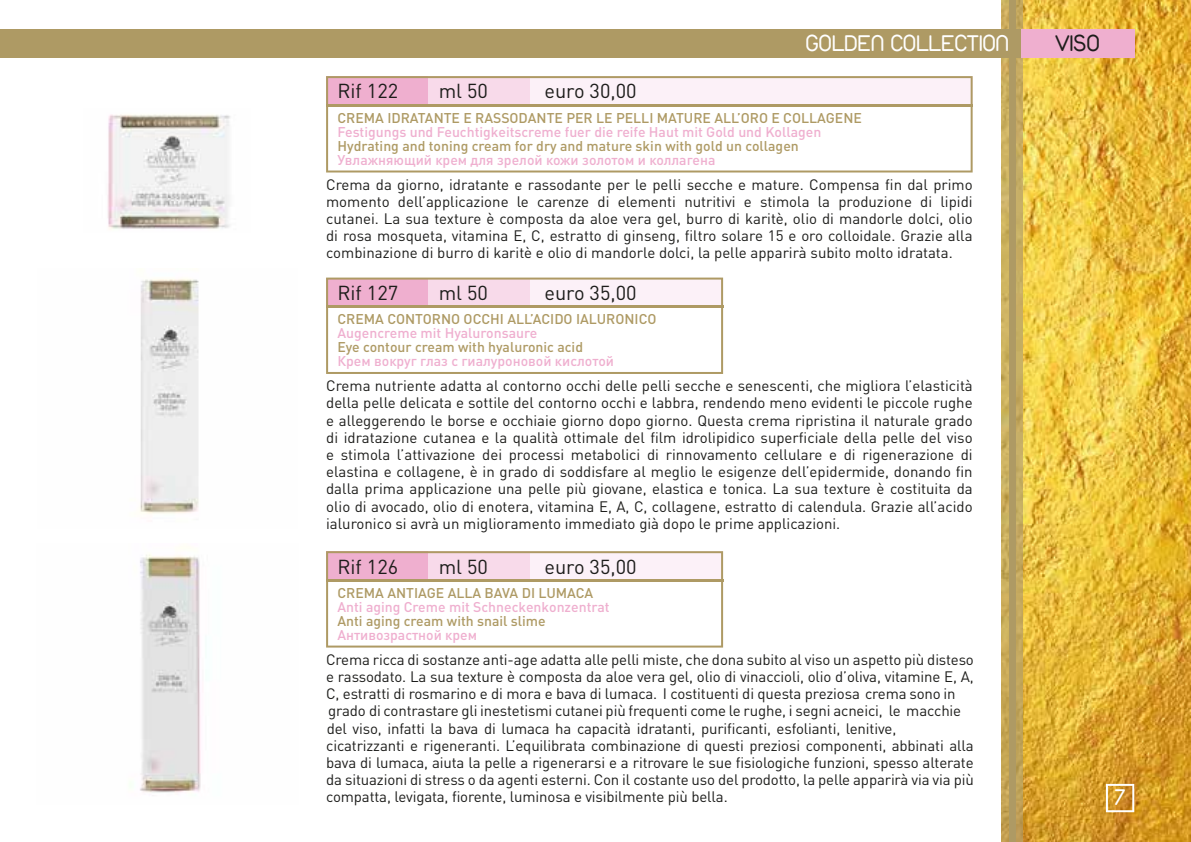
<style>
.page{position:relative;width:1191px;height:842px;background:#fff}
.page>*{position:absolute;margin:0;border:0;box-sizing:border-box;transform-origin:0 0}
.t1{font:24px "Duepuntozero";color:#fff}
.t2{font:24px "Duepuntozero";color:#1d1d1b}
.t3{font:20px "DIN Pro";color:#1d1d1b}
.t4{font:15px/17.2px "DIN Pro";letter-spacing:-.01em;color:#1d1d1b;text-align:justify}
.t5{font:500 14px "DIN Pro";color:#ae9a64}
.t6{font:500 14px "DIN Pro";color:#efafcf}
</style>
<div class="page">
<img style="left:1001px;top:0;width:190px;height:842px">
<div style="left:1009px;top:0;width:7px;height:842px;background:#ae9a64"></div>
<svg style="left:326px;top:76px;width:646px;height:96px"></svg>
<svg style="left:326px;top:278px;width:397px;height:96px"></svg>
<svg style="left:326px;top:551px;width:397px;height:96px"></svg>
<div style="left:1020px;top:30px;width:114px;height:28px;background:#efafcf"></div>
<div style="left:0;top:30px;width:1020px;height:28px;background:#ae9a64"></div>
<svg style="left:1106px;top:784px;width:28px;height:28px"></svg>
<img style="left:107px;top:114px;width:123px;height:115px">
<img style="left:140px;top:278px;width:59px;height:236px">
<img style="left:140px;top:554px;width:61px;height:239px">
<h2 class="t3" style="left:337px;top:78px;width:62px">Rif 122</h2>
<h2 class="t3" style="left:439px;top:78px;width:51px">ml 50</h2>
<h2 class="t3" style="left:544px;top:78px;width:94px">euro 30,00</h2>
<h1 class="t1" style="left:806px;top:31px;width:204px">GOLDEN COLLECTION</h1>
<h1 class="t2" style="left:1055px;top:31px;width:46px">VISO</h1>
<p class="t5" style="left:337px;top:108px;width:526px">CREMA IDRATANTE E RASSODANTE PER LE PELLI MATURE ALL’ORO E COLLAGENE</p>
<p class="t6" style="left:337px;top:122px;width:485px">Festigungs und Feuchtigkeitscreme fuer die reife Haut mit Gold und Kollagen</p>
<p class="t5" style="left:337px;top:136px;width:463px">Hydrating and toning cream for dry and mature skin with gold un collagen</p>
<p class="t6" style="left:337px;top:150px;width:379px">Увлажняющий крем для зрелой кожи золотом и коллагена</p>
<p class="t4" style="left:326px;top:175px;width:648px">Crema da giorno, idratante e rassodante per le pelli secche e mature. Compensa fin dal primo momento dell’applicazione le carenze di elementi nutritivi e stimola la produzione di lipidi cutanei. La sua texture è composta da aloe vera gel, burro di karitè, olio di mandorle dolci, olio di rosa mosqueta, vitamina E, C, estratto di ginseng, filtro solare 15 e oro colloidale. Grazie alla combinazione di burro di karitè e olio di mandorle dolci, la pelle apparirà subito molto idratata.</p>
<h2 class="t3" style="left:337px;top:279px;width:62px">Rif 127</h2>
<h2 class="t3" style="left:439px;top:279px;width:51px">ml 50</h2>
<h2 class="t3" style="left:544px;top:279px;width:94px">euro 35,00</h2>
<p class="t5" style="left:337px;top:310px;width:320px">CREMA CONTORNO OCCHI ALL’ACIDO IALURONICO</p>
<p class="t6" style="left:337px;top:324px;width:201px">Augencreme mit Hyaluronsaure</p>
<p class="t5" style="left:337px;top:338px;width:247px">Eye contour cream with hyaluronic acid</p>
<p class="t6" style="left:337px;top:352px;width:278px">Крем вокруг глаз с гиалуроновой кислотой</p>
<p class="t4" style="left:326px;top:376px;width:648px">Crema nutriente adatta al contorno occhi delle pelli secche e senescenti, che migliora l’elasticità della pelle delicata e sottile del contorno occhi e labbra, rendendo meno evidenti le piccole rughe e alleggerendo le borse e occhiaie giorno dopo giorno. Questa crema ripristina il naturale grado di idratazione cutanea e la qualità ottimale del film idrolipidico superficiale della pelle del viso e stimola l’attivazione dei processi metabolici di rinnovamento cellulare e di rigenerazione di elastina e collagene, è in grado di soddisfare al meglio le esigenze dell’epidermide, donando fin dalla prima applicazione una pelle più giovane, elastica e tonica. La sua texture è costituita da olio di avocado, olio di enotera, vitamina E, A, C, collagene, estratto di calendula. Grazie all’acido ialuronico si avrà un miglioramento immediato già dopo le prime applicazioni.</p>
<h2 class="t3" style="left:337px;top:553px;width:62px">Rif 126</h2>
<h2 class="t3" style="left:439px;top:553px;width:51px">ml 50</h2>
<h2 class="t3" style="left:544px;top:553px;width:94px">euro 35,00</h2>
<p class="t5" style="left:337px;top:583px;width:257px">CREMA ANTIAGE ALLA BAVA DI LUMACA</p>
<p class="t6" style="left:337px;top:597px;width:274px">Anti aging Creme mit Schneckenkonzentrat</p>
<p class="t5" style="left:337px;top:611px;width:210px">Anti aging cream with snail slime</p>
<p class="t6" style="left:337px;top:625px;width:141px">Антивозрастной крем</p>
<p class="t4" style="left:326px;top:650px;width:649px;text-align:left">Crema ricca di sostanze anti-age adatta alle pelli miste, che dona subito al viso un aspetto più disteso e rassodato. La sua texture è composta da aloe vera gel, olio di vinaccioli, olio d’oliva, vitamine E, A, C, estratti di rosmarino e di mora e bava di lumaca. I costituenti di questa preziosa crema sono in grado di contrastare gli inestetismi cutanei più frequenti come le rughe, i segni acneici, le macchie del viso, infatti la bava di lumaca ha capacità idratanti, purificanti, esfolianti, lenitive, cicatrizzanti e rigeneranti. L’equilibrata combinazione di questi preziosi componenti, abbinati alla bava di lumaca, aiuta la pelle a rigenerarsi e a ritrovare le sue fisiologiche funzioni, spesso alterate da situazioni di stress o da agenti esterni. Con il costante uso del prodotto, la pelle apparirà via via più compatta, levigata, fiorente, luminosa e visibilmente più bella.</p>
<h1 class="t1" style="left:1114px;top:784px;width:12px">7</h1>
</div>
